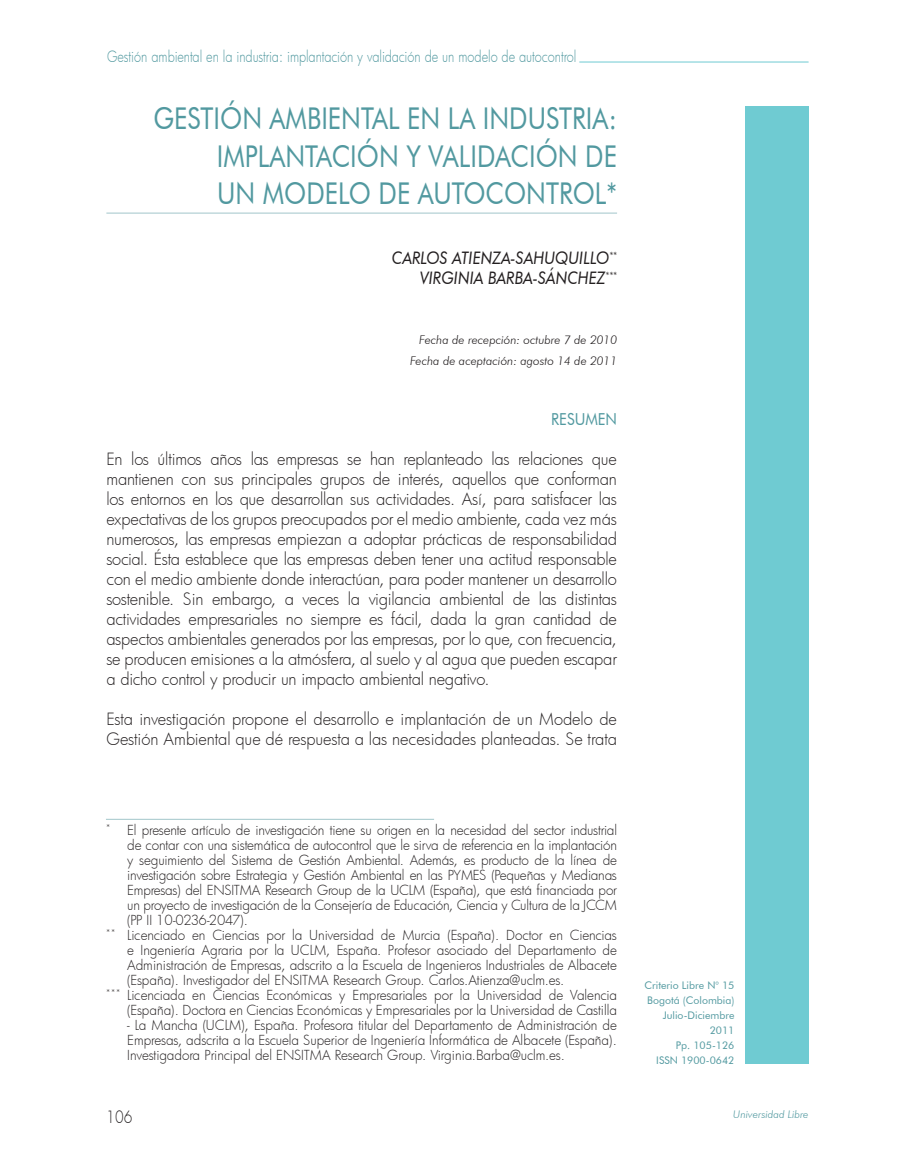
<style>
.page{position:relative;width:915px;height:1170px;background:#fff}
.page>*{position:absolute;margin:0;border:0;box-sizing:border-box;transform-origin:0 0}
.t1{font:30px/37.5px "Futura BT";color:#5299a0;text-align:justify;scale:.85 1}
.t2{font:italic 17.25px/20.1px "Futura BT";color:#231f20;text-align:right;scale:.9 1}
.t3{font:300 16.5px/20.1px "Futura";letter-spacing:-.01em;color:#231f20;text-align:justify}
.t4{font:16.5px "Futura BT";color:#5299a0;scale:.9 1}
.t5{font:300 16.5px "Futura";letter-spacing:-.01em;color:#231f20;scale:.85 1}
.t6{font:300 15px "Futura";letter-spacing:-.005em;color:#5299a0;scale:.85 1}
.t7{font:300 13.5px/15px "Futura";letter-spacing:-.01em;color:#231f20;text-align:justify}
.t8{font:300 13.5px "Futura";letter-spacing:-.035em;color:#231f20}
.t9{font:italic 300 12px/20.1px "Futura BT";color:#231f20;text-align:right}
.t10{font:10.5px/15px "Futura BT";color:#5299a0;text-align:right}
.t11{font:italic 300 10.5px "Futura BT";color:#5299a0}
</style>
<div class="page">
<div style="left:744px;top:106px;width:64px;height:957px;background:#6fcbd2"></div>
<hr style="left:579px;top:62px;width:229px;height:1px;background:#6fcbd2">
<hr style="left:106px;top:213px;width:511px;height:1px;background:#a1c6ca">
<hr style="left:106px;top:818px;width:328px;height:1px;background:#a1c6ca">
<p class="t6" style="left:107px;top:46px;width:553px">Gestión ambiental en la industria: implantación y validación de un modelo de autocontrol</p>
<h1 class="t1" style="left:217px;top:99px;width:472px;text-indent:-63px">GESTIÓN AMBIENTAL EN LA INDUSTRIA:<br>IMPLANTACIÓN Y VALIDACIÓN DE UN MODELO DE AUTOCONTROL*</h1>
<p class="t2" style="left:392px;top:248px;width:251px">CARLOS ATIENZA-SAHUQUILLO<sup>**<br></sup>VIRGINIA BARBA-SÁNCHEZ<sup>***</sup></p>
<p class="t9" style="left:410px;top:330px;width:208px">Fecha de recepción: octubre 7 de 2010<br>Fecha de aceptación: agosto 14 de 2011</p>
<p class="t4" style="left:551px;top:408px;width:74px">RESUMEN</p>
<p class="t3" style="left:106px;top:448px;width:512px">En los últimos años las empresas se han replanteado las relaciones que mantienen con sus principales grupos de interés, aquellos que conforman los entornos en los que desarrollan sus actividades. Así, para satisfacer las expectativas de los grupos preocupados por el medio ambiente, cada vez más numerosos, las empresas empiezan a adoptar prácticas de responsabilidad social. Ésta establece que las empresas deben tener una actitud responsable con el medio ambiente donde interactúan, para poder mantener un desarrollo sostenible. Sin embargo, a veces la vigilancia ambiental de las distintas actividades empresariales no siempre es fácil, dada la gran cantidad de aspectos ambientales generados por las empresas, por lo que, con frecuencia, se producen emisiones a la atmósfera, al suelo y al agua que pueden escapar a dicho control y producir un impacto ambiental negativo.</p>
<p class="t3" style="left:106px;top:708px;width:512px">Esta investigación propone el desarrollo e implantación de un Modelo de<br>Gestión Ambiental que dé respuesta a las necesidades planteadas. Se trata</p>
<p class="t7" style="left:106px;top:821px;width:512px"><sup>*</sup> El presente artículo de investigación tiene su origen en la necesidad del sector industrial</p>
<p class="t7" style="left:127px;top:836px;width:491px">de contar con una sistemática de autocontrol que le sirva de referencia en la implantación</p>
<p class="t7" style="left:127px;top:851px;width:491px">y seguimiento del Sistema de Gestión Ambiental. Además, es producto de la línea de</p>
<p class="t7" style="left:127px;top:866px;width:491px">investigación sobre Estrategia y Gestión Ambiental en las PYMES (Pequeñas y Medianas</p>
<p class="t7" style="left:127px;top:881px;width:491px">Empresas) del ENSITMA Research Group de la UCLM (España), que está financiada por</p>
<p class="t7" style="left:127px;top:896px;width:491px">un proyecto de investigación de la Consejería de Educación, Ciencia y Cultura de la JCCM</p>
<p class="t8" style="left:127px;top:910px;width:122px">(PP II 10-0236-2047).</p>
<p class="t7" style="left:106px;top:926px;width:512px"><sup>**</sup> Licenciado en Ciencias por la Universidad de Murcia (España). Doctor en Ciencias</p>
<p class="t7" style="left:127px;top:941px;width:491px">e Ingeniería Agraria por la UCLM, España. Profesor asociado del Departamento de</p>
<p class="t7" style="left:127px;top:956px;width:491px">Administración de Empresas, adscrito a la Escuela de Ingenieros Industriales de Albacete</p>
<p class="t7" style="left:127px;top:971px;width:438px">(España). Investigador del ENSITMA Research Group. Carlos.Atienza@uclm.es.</p>
<p class="t7" style="left:106px;top:986px;width:512px"><sup>***</sup> Licenciada en Ciencias Económicas y Empresariales por la Universidad de Valencia</p>
<p class="t7" style="left:127px;top:1001px;width:491px">(España). Doctora en Ciencias Económicas y Empresariales por la Universidad de Castilla</p>
<p class="t7" style="left:127px;top:1016px;width:491px">- La Mancha (UCLM), España. Profesora titular del Departamento de Administración de Empresas, adscrita a la Escuela Superior de Ingeniería Informática de Albacete (España).<br>Investigadora Principal del ENSITMA Research Group. Virginia.Barba@uclm.es.</p>
<p class="t10" style="left:644px;top:977px;width:91px">CRITERIO LIBRE N° 15<br>BOGOTÁ (COLOMBIA)<br>JULIO-DICIEMBRE<br>2011<br>PP. 105-126<br>ISSN 1900-0642</p>
<p class="t5" style="left:106px;top:1105px;width:32px">106</p>
<p class="t11" style="left:733px;top:1108px;width:77px">Universidad Libre</p>
</div>
